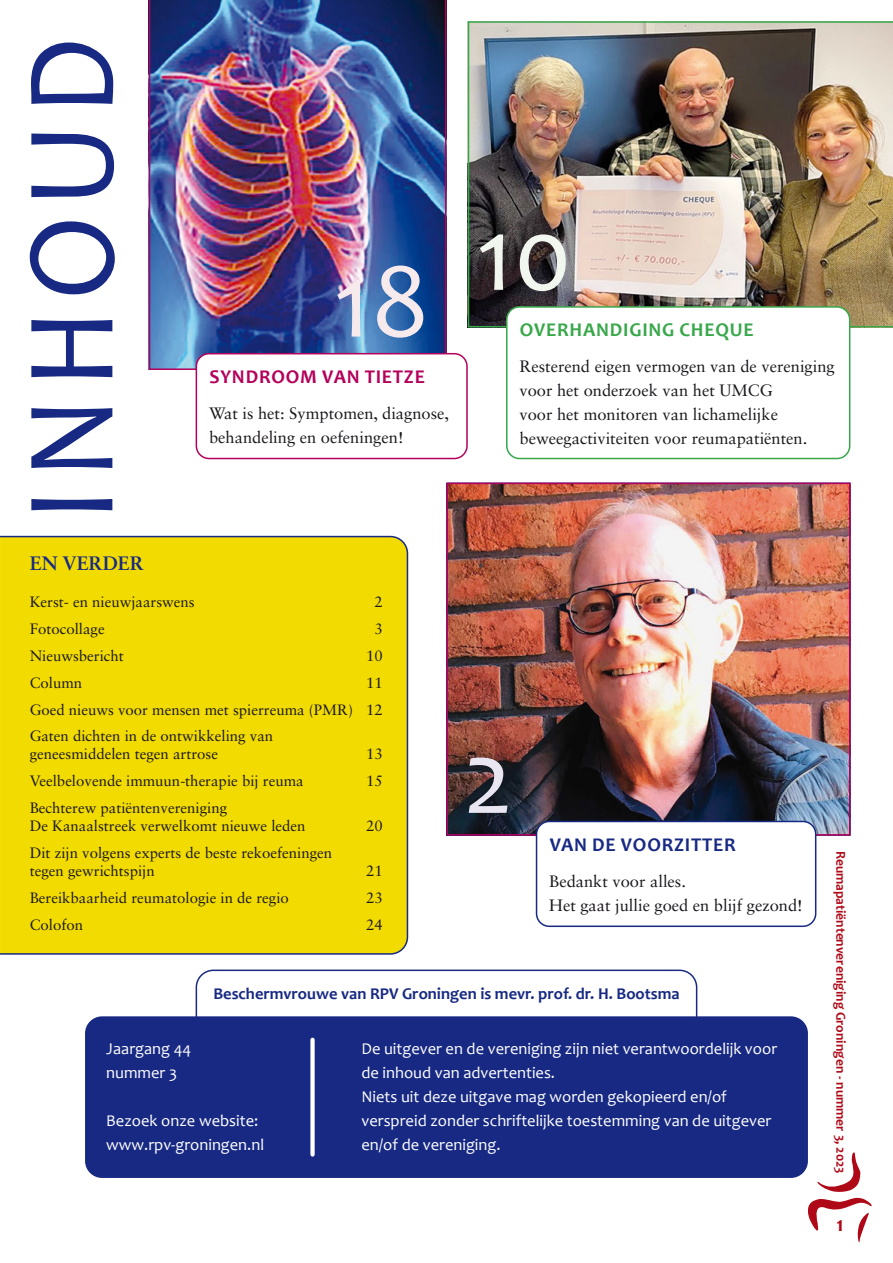
<style>
.page{position:relative;width:893px;height:1263px;background:#fff}
.page>*{position:absolute;margin:0;border:0;box-sizing:border-box;transform-origin:0 0}
.t1{font:106.5px "Candara";color:#f7eaed}
.t2{font:106.5px "Candara";color:#f1f7ee}
.t3{font:106.5px "Candara";color:#e9e6f2}
.t4{font:700 21px "Candara";color:#af0917}
.t5{font:700 19.5px "Candara";letter-spacing:.04em;color:#38a74a}
.t6{font:700 19.5px "Candara";letter-spacing:.04em;color:#b4005a}
.t7{font:700 19.5px "Candara";letter-spacing:.04em;color:#172983}
.t8{font:700 19.5px "Sabon LT Std";color:#172983}
.t9{font:16.5px/24px "Candara";color:#fff}
.t10{font:16.5px/24px "Sabon LT Std";color:#1a171c}
.t11{font:700 16.5px "Candara";color:#172983}
.t12{font:15px/27px "Sabon LT Std";color:#1a171c}
.t13{font:700 13.5px "Candara";color:#af0917}
</style>
<div class="page">
<img style="left:449px;top:486px;width:398px;height:347px">
<div style="left:446px;top:483px;width:404px;height:353px;border:2px solid #b4005a"></div>
<img style="left:149px;top:0;width:297px;height:370px">
<div style="left:0;top:535px;width:409px;height:420px;background:#f2db00"></div>
<div style="left:196px;top:969px;width:501px;height:77px;border:2px solid #172983;border-radius:17px"></div>
<div style="left:85px;top:1016px;width:723px;height:162px;background:#172983;border-radius:17px"></div>
<svg style="left:30px;top:43px;width:85px;height:467px"></svg>
<div style="left:310px;top:1040px;width:5px;height:114px;background:#fff"></div>
<div style="left:196px;top:354px;width:271px;height:104px;background:#fff;border-radius:13px"></div>
<div style="left:196px;top:353px;width:272px;height:106px;border:2px solid #b4005a;border-radius:13px"></div>
<img style="left:468px;top:21px;width:425px;height:306px">
<div style="left:536px;top:821px;width:280px;height:105px;background:#fff;border-radius:13px"></div>
<div style="left:536px;top:821px;width:280px;height:106px;border:2px solid #172983;border-radius:13px"></div>
<div style="left:507px;top:307px;width:343px;height:151px;background:#fff;border-radius:13px"></div>
<div style="left:506px;top:306px;width:344px;height:153px;border:2px solid #38a74a;border-radius:13px"></div>
<svg style="left:808px;top:1152px;width:64px;height:90px"></svg>
<h1 class="t1" style="left:334px;top:235px;width:97px">18</h1>
<h3 class="t6" style="left:209px;top:365px;width:217px">SYNDROOM VAN TIETZE</h3>
<p class="t10" style="left:209px;top:401px;width:241px">Wat is het: Symptomen, diagnose, behandeling en oefeningen!</p>
<h1 class="t2" style="left:476px;top:188px;width:97px">10</h1>
<h3 class="t5" style="left:520px;top:317px;width:235px">OVERHANDIGING CHEQUE</h3>
<p class="t10" style="left:519px;top:354px;width:317px">Resterend eigen vermogen van de vereniging voor het onderzoek van het UMCG<br>voor het monitoren van lichamelijke beweegactiviteiten voor reumapatiënten.</p>
<h3 class="t8" style="left:30px;top:551px;width:116px">EN VERDER</h3>
<p class="t12" style="left:30px;top:588px;width:167px">Kerst- en nieuwjaarswens</p>
<p class="t12" style="left:374px;top:588px;width:10px">2</p>
<p class="t12" style="left:30px;top:615px;width:77px">Fotocollage</p>
<p class="t12" style="left:374px;top:615px;width:10px">3</p>
<p class="t12" style="left:30px;top:642px;width:96px">Nieuwsbericht</p>
<p class="t12" style="left:366px;top:642px;width:18px">10</p>
<p class="t12" style="left:30px;top:669px;width:54px">Column</p>
<p class="t12" style="left:30px;top:669px;width:354px;text-align:justify;text-indent:336px">11<br>Goed nieuws voor mensen met spierreuma (PMR) 12<br>Gaten dichten in de ontwikkeling van</p>
<p class="t12" style="left:30px;top:740px;width:190px">geneesmiddelen tegen artrose</p>
<p class="t12" style="left:366px;top:740px;width:18px">13</p>
<p class="t12" style="left:30px;top:767px;width:275px">Veelbelovende immuun-therapie bij reuma</p>
<p class="t12" style="left:366px;top:767px;width:18px">15</p>
<p class="t12" style="left:30px;top:799px;width:277px;line-height:18px">Bechterew patiëntenvereniging<br>De Kanaalstreek verwelkomt nieuwe leden</p>
<p class="t12" style="left:366px;top:812px;width:18px">20</p>
<h1 class="t3" style="left:463px;top:711px;width:51px">2</h1>
<p class="t12" style="left:30px;top:844px;width:304px;line-height:18px">Dit zijn volgens experts de beste rekoefeningen tegen gewrichtspijn</p>
<p class="t12" style="left:366px;top:857px;width:18px">21</p>
<p class="t12" style="left:30px;top:884px;width:261px">Bereikbaarheid reumatologie in de regio</p>
<p class="t12" style="left:366px;top:884px;width:18px">23</p>
<p class="t12" style="left:30px;top:911px;width:55px">Colofon</p>
<p class="t12" style="left:366px;top:911px;width:18px">24</p>
<h3 class="t7" style="left:550px;top:832px;width:188px">VAN DE VOORZITTER</h3>
<p class="t10" style="left:549px;top:869px;width:255px">Bedankt voor alles.<br>Het gaat jullie goed en blijf gezond!</p>
<p class="t11" style="left:213px;top:983px;width:468px">Beschermvrouwe van RPV Groningen is mevr. prof. dr. H. Bootsma</p>
<p class="t9" style="left:361px;top:1036px;width:417px">De uitgever en de vereniging zijn niet verantwoordelijk voor de inhoud van advertenties.<br>Niets uit deze uitgave mag worden gekopieerd en/of verspreid zonder schriftelijke toestemming van de uitgever en/of de vereniging.</p>
<p class="t9" style="left:106px;top:1036px;width:86px">Jaargang 44 nummer 3</p>
<p class="t9" style="left:106px;top:1108px;width:159px">Bezoek onze website: www.rpv-groningen.nl</p>
<p class="t13" style="left:849px;top:851px;width:324px;rotate:90deg">Reumapatiëntenvereniging Groningen - nummer 3, 2023</p>
<h2 class="t4" style="left:836px;top:1211px;width:9px">1</h2>
</div>
